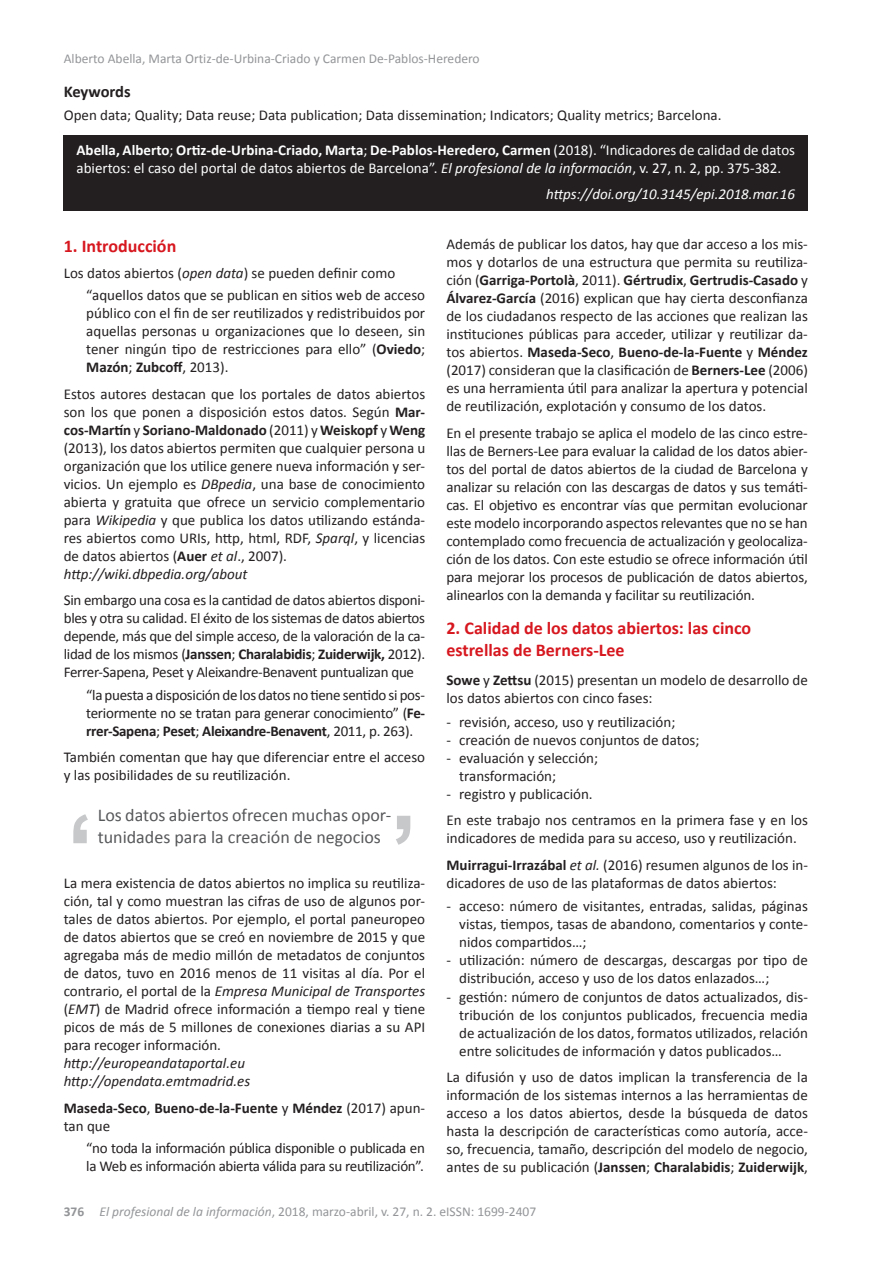
<style>
.page{position:relative;width:893px;height:1263px;background:#fff}
.page>*{position:absolute;margin:0;border:0;box-sizing:border-box;transform-origin:0 0}
.t1{font:700 18px/21.6px "Calibri";color:#d7171f}
.t2{font:18px/21.6px "Calibri";color:#57585a}
.t3{font:700 16.5px "Calibri";letter-spacing:-.01em;color:#231f20}
.t4{font:15px/18px "Calibri";color:#231f20;text-align:justify}
.t5{font:15px/18px "Calibri";color:#fff}
.t6{font:15px/18px "Calibri";letter-spacing:-.02em;color:#231f20}
.t7{font:italic 15px/18px "Calibri";color:#231f20}
.t8{font:700 15px/18px "Calibri";color:#231f20}
.t9{font:italic 15px "Calibri";color:#fff}
.t10{font:13.5px "Calibri";color:#939598}
.s1{font-weight:700}
.s2{font-style:italic}
.s3{font-weight:400}
</style>
<div class="page">
<div style="left:64px;top:135px;width:744px;height:75px;background:#231f20"></div>
<svg style="left:396px;top:816px;width:14px;height:29px"></svg>
<svg style="left:73px;top:814px;width:15px;height:29px"></svg>
<p class="t10" style="left:64px;top:50px;width:417px">Alberto Abella, Marta Ortiz-de-Urbina-Criado y Carmen De-Pablos-Heredero</p>
<p class="t3" style="left:64px;top:81px;width:68px">Keywords</p>
<p class="t4" style="left:64px;top:106px;width:659px">Open data; Quality; Data reuse; Data publication; Data dissemination; Indicators; Quality metrics; Barcelona.</p>
<p class="t5" style="left:77px;top:141px;width:720px"><span class="s1">Abella, Alberto</span>; <span class="s1">Ortiz-de-Urbina-Criado, Marta</span>; <span class="s1">De-Pablos-Heredero, Carmen</span> (2018). “Indicadores de calidad de datos abiertos: el caso del portal de datos abiertos de Barcelona”. <span class="s2">El profesional de la información</span>, v. 27, n. 2, pp. 375-382.</p>
<p class="t9" style="left:546px;top:184px;width:250px">https://doi.org/10.3145/epi.2018.mar.16</p>
<p class="t1" style="left:64px;top:235px;width:114px">1. Introducción</p>
<p class="t4" style="left:86px;top:262px;width:340px;line-height:22.2px;text-indent:-22px">Los datos abiertos (<span class="s2">open data</span>) se pueden definir como “aquellos datos que se publican en sitios web de acceso</p>
<p class="t4" style="left:86px;top:304px;width:340px">público con el fin de ser reutilizados y redistribuidos por aquellas personas u organizaciones que lo deseen, sin tener ningún tipo de restricciones para ello” (<span class="s1">Oviedo</span>; <span class="s1">Mazón</span>; <span class="s1">Zubcoff</span>, 2013).</p>
<p class="t4" style="left:64px;top:385px;width:363px;text-align:left">Estos autores destacan que los portales de datos abiertos son los que ponen a disposición estos datos. Según <span class="s1">Mar&shy;cos-Martín</span> y <span class="s1">Soriano-Maldonado</span> (2011) y <span class="s1">Weiskopf</span> y <span class="s1">Weng </span>(2013), los datos abiertos permiten que cualquier persona u organización que los utilice genere nueva información y ser&shy;vicios. Un ejemplo es <span class="s2">DBpedia</span>, una base de conocimiento abierta y gratuita que ofrece un servicio complementario para <span class="s2">Wikipedia</span> y que publica los datos utilizando estánda&shy;res abiertos como URIs, http, html, RDF, <span class="s2">Sparql</span>, y licencias de datos abiertos (<span class="s1">Auer</span> <span class="s2">et al</span>., 2007). <span class="s2">http://wiki.dbpedia.org/about</span></p>
<p class="t4" style="left:64px;top:591px;width:363px">Sin embargo una cosa es la cantidad de datos abiertos disponi&shy;bles y otra su calidad. El éxito de los sistemas de datos abiertos depende, más que del simple acceso, de la valoración de la ca&shy;lidad de los mismos (<span class="s1">Janssen</span>; <span class="s1">Charalabidis</span>; <span class="s1">Zuiderwijk,</span> 2012).<br>Ferrer-Sapena, Peset y Aleixandre-Benavent puntualizan que</p>
<p class="t4" style="left:86px;top:686px;width:340px">“la puesta a disposición de los datos no tiene sentido si pos&shy;teriormente no se tratan para generar conocimiento” (<span class="s1">Fe&shy;rrer-Sapena</span>; <span class="s1">Peset</span>; <span class="s1">Aleixandre-Benavent</span>, 2011, p. 263).</p>
<p class="t4" style="left:64px;top:748px;width:363px">También comentan que hay que diferenciar entre el acceso y las posibilidades de su reutilización.</p>
<p class="t4" style="left:446px;top:235px;width:363px">Además de publicar los datos, hay que dar acceso a los mis&shy;mos y dotarlos de una estructura que permita su reutiliza&shy;ción (<span class="s1">Garriga-Portolà</span>, 2011). <span class="s1">Gértrudix</span>, <span class="s1">Gertrudis-Casado</span> y <span class="s1">Álvarez-García</span> (2016) explican que hay cierta desconfianza de los ciudadanos respecto de las acciones que realizan las instituciones públicas para acceder, utilizar y reutilizar da&shy;tos abiertos. <span class="s1">Maseda-Seco</span>, <span class="s1">Bueno-de-la-Fuente</span> y <span class="s1">Méndez </span>(2017) consideran que la clasificación de <span class="s1">Berners-Lee</span> (2006) es una herramienta útil para analizar la apertura y potencial de reutilización, explotación y consumo de los datos.</p>
<p class="t4" style="left:446px;top:424px;width:363px">En el presente trabajo se aplica el modelo de las cinco estre&shy;llas de Berners-Lee para evaluar la calidad de los datos abier&shy;tos del portal de datos abiertos de la ciudad de Barcelona y analizar su relación con las descargas de datos y sus temáti&shy;cas. El objetivo es encontrar vías que permitan evolucionar este modelo incorporando aspectos relevantes que no se han contemplado como frecuencia de actualización y geolocaliza&shy;ción de los datos. Con este estudio se ofrece información útil para mejorar los procesos de publicación de datos abiertos, alinearlos con la demanda y facilitar su reutilización.</p>
<p class="t1" style="left:446px;top:617px;width:306px">2. Calidad de los datos abiertos: las cinco estrellas de Berners-Lee</p>
<p class="t4" style="left:446px;top:671px;width:363px"><span class="s1">Sowe</span> y <span class="s1">Zettsu</span> (2015) presentan un modelo de desarrollo de los datos abiertos con cinco fases:</p>
<p class="t4" style="left:446px;top:713px;width:230px">- revisión, acceso, uso y reutilización;</p>
<p class="t4" style="left:446px;top:731px;width:255px">- creación de nuevos conjuntos de datos;</p>
<p class="t4" style="left:459px;top:749px;width:140px;text-indent:-13px">- evaluación y selección; transformación;</p>
<p class="t4" style="left:446px;top:781px;width:363px;line-height:26.5px">- registro y publicación.<br>En este trabajo nos centramos en la primera fase y en los</p>
<p class="t4" style="left:446px;top:825px;width:363px;line-height:26.5px">indicadores de medida para su acceso, uso y reutilización.<br><span class="s1">Muirragui-Irrazábal</span> <span class="s2">et al.</span> (2016) resumen algunos de los in-</p>
<p class="t4" style="left:446px;top:874px;width:332px">dicadores de uso de las plataformas de datos abiertos:</p>
<p class="t4" style="left:459px;top:897px;width:350px;text-indent:-13px">- acceso: número de visitantes, entradas, salidas, páginas vistas, tiempos, tasas de abandono, comentarios y conte&shy;nidos compartidos…;</p>
<p class="t4" style="left:459px;top:951px;width:350px;text-indent:-13px">- utilización: número de descargas, descargas por tipo de distribución, acceso y uso de los datos enlazados…;</p>
<p class="t4" style="left:459px;top:987px;width:350px;text-indent:-13px">- gestión: número de conjuntos de datos actualizados, dis&shy;tribución de los conjuntos publicados, frecuencia media de actualización de los datos, formatos utilizados, relación entre solicitudes de información y datos publicados…</p>
<p class="t4" style="left:446px;top:1068px;width:363px">La difusión y uso de datos implican la transferencia de la información de los sistemas internos a las herramientas de acceso a los datos abiertos, desde la búsqueda de datos hasta la descripción de características como autoría, acce&shy;so, frecuencia, tamaño, descripción del modelo de negocio, antes de su publicación (<span class="s1">Janssen</span>; <span class="s1">Charalabidis</span>; <span class="s1">Zuiderwijk</span>,</p>
<p class="t2" style="left:98px;top:805px;width:295px">Los datos abiertos ofrecen muchas opor&shy;tunidades para la creación de negocios</p>
<p class="t4" style="left:64px;top:874px;width:363px">La mera existencia de datos abiertos no implica su reutiliza&shy;ción, tal y como muestran las cifras de uso de algunos por&shy;tales de datos abiertos. Por ejemplo, el portal paneuropeo de datos abiertos que se creó en noviembre de 2015 y que agregaba más de medio millón de metadatos de conjuntos de datos, tuvo en 2016 menos de 11 visitas al día. Por el contrario, el portal de la <span class="s2">Empresa Municipal de Transportes </span>(<span class="s2">EMT</span>) de Madrid ofrece información a tiempo real y tiene picos de más de 5 millones de conexiones diarias a su API para recoger información.</p>
<p class="t7" style="left:64px;top:1054px;width:188px">http://europeandataportal.eu http://opendata.emtmadrid.es</p>
<p class="t8" style="left:64px;top:1099px;width:363px">Maseda-Seco<span class="s3">,</span> Bueno-de-la-Fuente <span class="s3">y</span> Méndez <span class="s3">(2017) apun&shy;tan que</span></p>
<p class="t6" style="left:86px;top:1139px;width:340px">“no toda la información pública disponible o publicada en la Web es información abierta válida para su reutilización”.</p>
<p class="t10" style="left:64px;top:1203px;width:474px"><span class="s1">376</span> <span class="s2">El profesional de la información</span>, 2018, marzo-abril, v. 27, n. 2. eISSN: 1699-2407</p>
</div>
